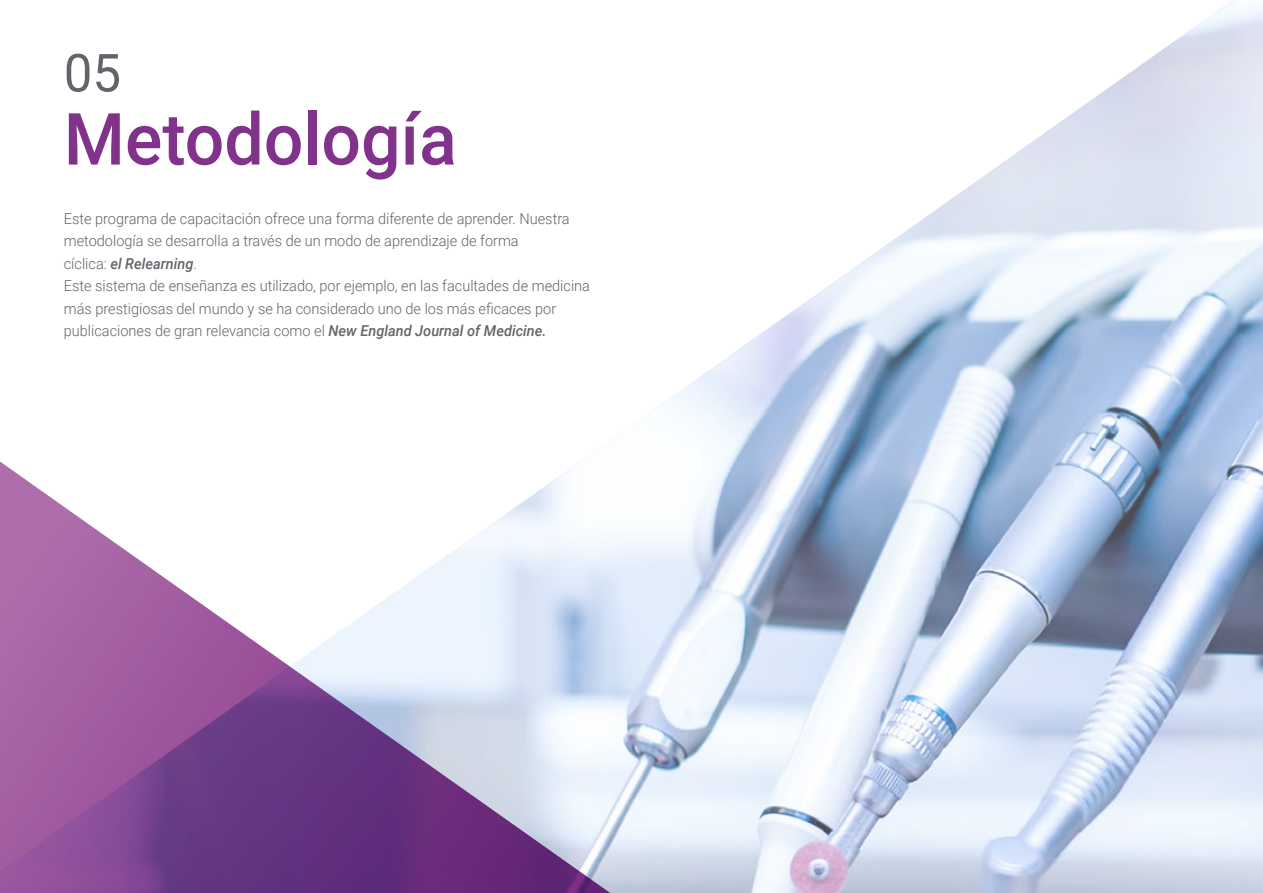
<style>
.page{position:relative;width:1263px;height:893px;background:#fff}
.page>*{position:absolute;margin:0;border:0;box-sizing:border-box;transform-origin:0 0}
.t1{font:500 72px "Roboto";color:#81328a}
.t2{font:52.5px "Roboto";color:#61646a}
.t3{font:300 15px/22.5px "Roboto";color:#61646a}
.s1{font-weight:500;font-style:italic}
</style>
<div class="page">
<img style="left:640px;top:0;width:623px;height:893px">
<svg style="left:0;top:461px;width:640px;height:432px"></svg>
<h2 class="t2" style="left:64px;top:36px;width:59px">05</h2>
<h1 class="t1" style="left:64px;top:89px;width:394px">Metodología</h1>
<p class="t3" style="left:64px;top:207px;width:528px">Este programa de capacitación ofrece una forma diferente de aprender. Nuestra metodología se desarrolla a través de un modo de aprendizaje de forma<br>cíclica: <span class="s1">el Relearning</span>.<br>Este sistema de enseñanza es utilizado, por ejemplo, en las facultades de medicina más prestigiosas del mundo y se ha considerado uno de los más eficaces por publicaciones de gran relevancia como el <span class="s1">New England Journal of Medicine.</span></p>
</div>
